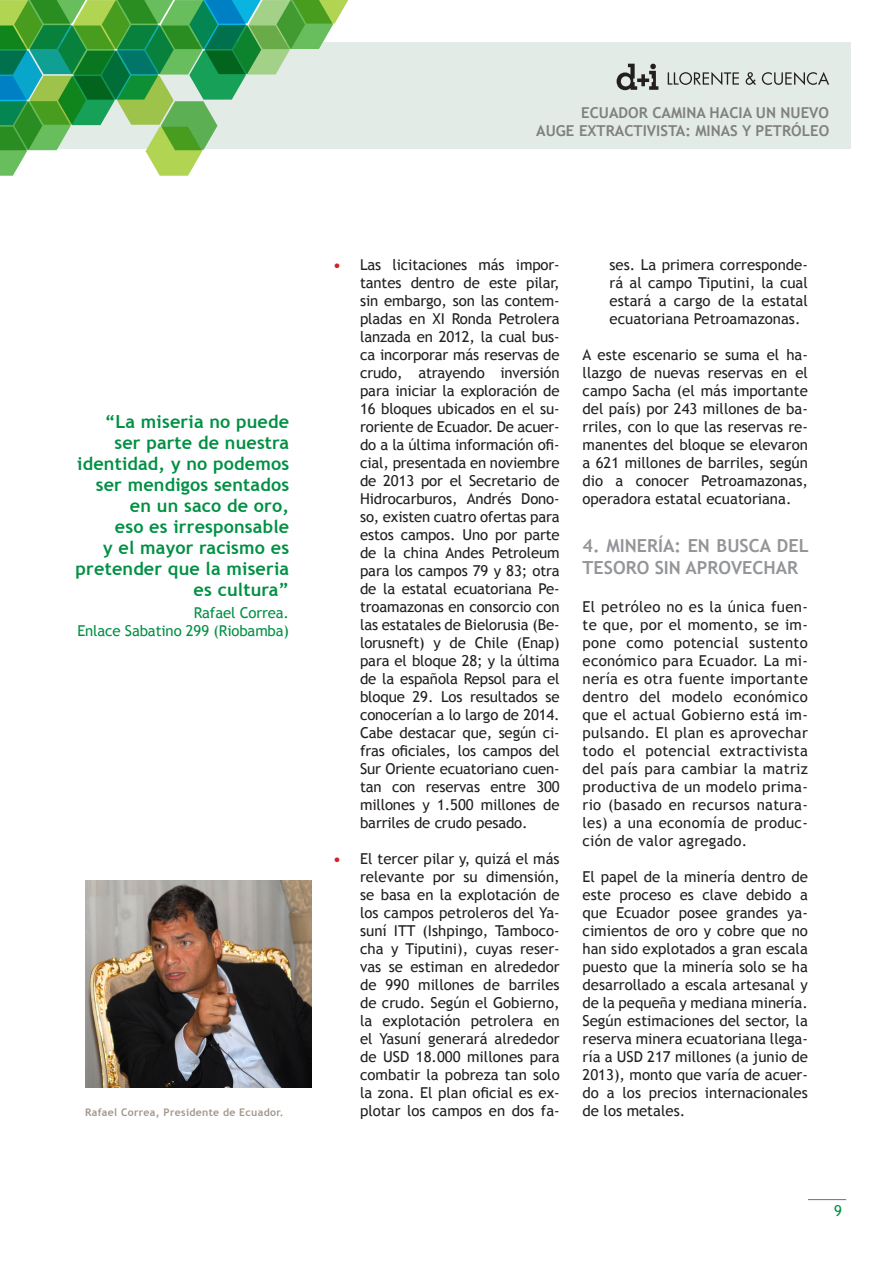
<style>
.page{position:relative;width:893px;height:1263px;background:#fff}
.page>*{position:absolute;margin:0;border:0;box-sizing:border-box;transform-origin:0 0}
.Destacado{font:700 18px/21px "Trebuchet MS";letter-spacing:.01em;color:#009044;text-align:right}
.título_de_capítulo{font:700 18px/21.6px "Trebuchet MS";color:#939598}
.texto_corrido{font:15px/18px "Trebuchet MS";color:#231f20;text-align:justify}
.t1{font:700 15px/18px "Trebuchet MS";color:#808080;text-align:right}
.Destacado-2{font:15px "Trebuchet MS";letter-spacing:-.01em;color:#009044}
.Pie_de_página{font:700 10.5px "Trebuchet MS";letter-spacing:.03em;color:#a1988a}
.s1{font-weight:700;color:#d1232a}
</style>
<div class="page">
<div style="left:0;top:43px;width:850px;height:106px;background:#e2ebe6"></div>
<svg style="left:0;top:0;width:348px;height:176px"></svg>
<svg style="left:668px;top:72px;width:71px;height:13px"></svg>
<svg style="left:746px;top:72px;width:10px;height:13px"></svg>
<svg style="left:762px;top:72px;width:67px;height:13px"></svg>
<svg style="left:617px;top:64px;width:41px;height:26px"></svg>
<hr style="left:808px;top:1199px;width:38px;height:1px;background:#808080">
<img style="left:85px;top:881px;width:227px;height:206px">
<p class="t1" style="left:536px;top:104px;width:294px">ECUADOR CAMINA HACIA UN NUEVO<br>AUGE EXTRACTIVISTA: MINAS Y PETRÓLEO</p>
<p class="texto_corrido" style="left:360px;top:256px;width:201px;text-indent:-27px"><span class="s1">•</span> Las licitaciones más impor&shy;tantes dentro de este pilar, sin embargo, son las contem&shy;pladas en XI Ronda Petrolera lanzada en 2012, la cual bus&shy;ca incorporar más reservas de crudo, atrayendo inversión para iniciar la exploración de 16 bloques ubicados en el su&shy;roriente de Ecuador. De acuer&shy;do a la última información ofi&shy;cial, presentada en noviembre de 2013 por el Secretario de Hidrocarburos, Andrés Dono&shy;so, existen cuatro ofertas para estos campos. Uno por parte de la china Andes Petroleum para los campos 79 y 83; otra de la estatal ecuatoriana Pe&shy;troamazonas en consorcio con las estatales de Bielorusia (Be&shy;lorusneft) y de Chile (Enap) para el bloque 28; y la última de la española Repsol para el bloque 29. Los resultados se conocerían a lo largo de 2014.<br>Cabe destacar que, según ci&shy;fras oficiales, los campos del Sur Oriente ecuatoriano cuen&shy;tan con reservas entre 300 millones y 1.500 millones de barriles de crudo pesado.</p>
<p class="texto_corrido" style="left:360px;top:850px;width:201px;text-indent:-27px"><span class="s1">•</span> El tercer pilar y, quizá el más relevante por su dimensión, se basa en la explotación de los campos petroleros del Ya&shy;suní ITT (Ishpingo, Tamboco&shy;cha y Tiputini), cuyas reser&shy;vas se estiman en alrededor de 990 millones de barriles de crudo. Según el Gobierno, la explotación petrolera en el Yasuní generará alrededor de USD 18.000 millones para combatir la pobreza tan solo la zona. El plan oficial es ex&shy;plotar los campos en dos fa-</p>
<p class="texto_corrido" style="left:610px;top:256px;width:200px">ses. La primera corresponde&shy;rá al campo Tiputini, la cual estará a cargo de la estatal ecuatoriana Petroamazonas.</p>
<p class="texto_corrido" style="left:583px;top:346px;width:227px">A este escenario se suma el ha&shy;llazgo de nuevas reservas en el campo Sacha (el más importante del país) por 243 millones de ba&shy;rriles, con lo que las reservas re&shy;manentes del bloque se elevaron a 621 millones de barriles, según dio a conocer Petroamazonas, operadora estatal ecuatoriana.</p>
<p class="título_de_capítulo" style="left:583px;top:535px;width:228px">4. MINERÍA: EN BUSCA DEL<br>TESORO SIN APROVECHAR</p>
<p class="texto_corrido" style="left:583px;top:598px;width:227px">El petróleo no es la única fuen&shy;te que, por el momento, se im&shy;pone como potencial sustento económico para Ecuador. La mi&shy;nería es otra fuente importante dentro del modelo económico que el actual Gobierno está im&shy;pulsando. El plan es aprovechar todo el potencial extractivista del país para cambiar la matriz productiva de un modelo prima&shy;rio (basado en recursos natura&shy;les) a una economía de produc&shy;ción de valor agregado.</p>
<p class="texto_corrido" style="left:583px;top:868px;width:227px">El papel de la minería dentro de este proceso es clave debido a que Ecuador posee grandes ya&shy;cimientos de oro y cobre que no han sido explotados a gran escala puesto que la minería solo se ha desarrollado a escala artesanal y de la pequeña y mediana minería.<br>Según estimaciones del sector, la reserva minera ecuatoriana llega&shy;ría a USD 217 millones (a junio de 2013), monto que varía de acuer&shy;do a los precios internacionales</p>
<p class="Destacado" style="left:76px;top:411px;width:215px">“La miseria no puede ser parte de nuestra identidad, y no podemos ser mendigos sentados en un saco de oro,<br>eso es irresponsable<br>y el mayor racismo es pretender que la miseria es cultura”</p>
<p class="Destacado-2" style="left:194px;top:604px;width:97px">Rafael Correa.</p>
<p class="Destacado-2" style="left:77px;top:622px;width:213px">Enlace Sabatino 299 (Riobamba)</p>
<p class="Pie_de_página" style="left:85px;top:1106px;width:200px">Rafael Correa, Presidente de Ecuador.</p>
<p class="texto_corrido" style="left:583px;top:1102px;width:104px">de los metales.</p>
<p class="Destacado-2" style="left:834px;top:1201px;width:9px">9</p>
</div>
